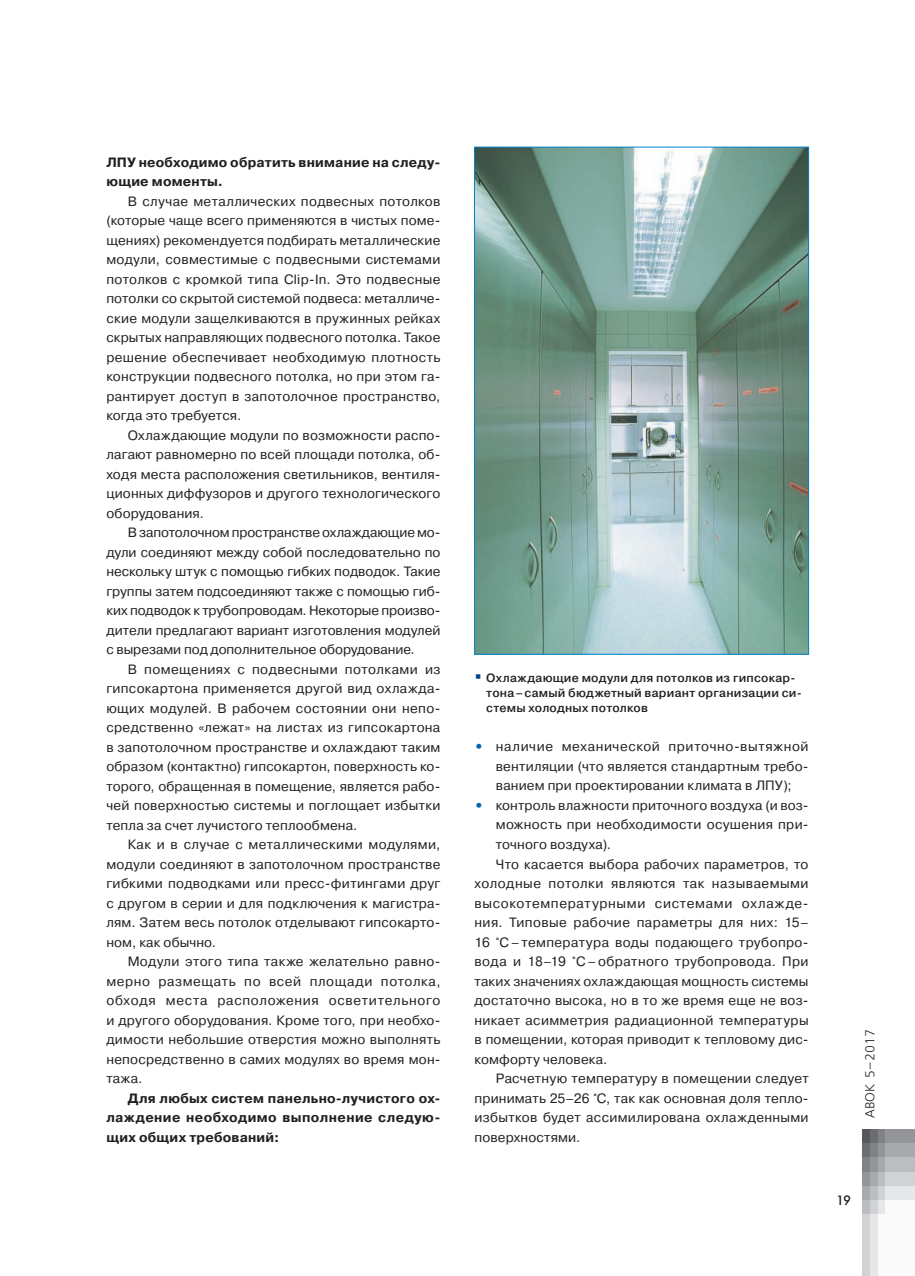
<style>
.page{position:relative;width:915px;height:1276px;background:#fff}
.page>*{position:absolute;margin:0;border:0;box-sizing:border-box;transform-origin:0 0}
.t1{font:13.5px/19.5px "Pragmatica";letter-spacing:.02em;color:#231f20;text-align:justify}
.t2{font:700 13.5px/19.5px "Pragmatica";letter-spacing:.015em;color:#231f20}
.t3{font:13.5px "Pragmatica";letter-spacing:.05em;color:#231f20}
.t4{font:13.5px "Futura Futuris";color:#231f20}
.t5{font:300 13.05px "Free Set";color:#231f20}
.t6{font:500 12px/15px "Pragmatica";letter-spacing:.02em;color:#231f20}
.s1{font-weight:800;color:#0166b3}
</style>
<div class="page">
<div style="left:884px;top:1129px;width:30px;height:14px;background:#939598"></div>
<div style="left:884px;top:1143px;width:30px;height:15px;background:#a8a9ad"></div>
<div style="left:884px;top:1158px;width:30px;height:14px;background:#bcbdc0"></div>
<div style="left:884px;top:1172px;width:30px;height:14px;background:#d1d2d4"></div>
<div style="left:884px;top:1186px;width:30px;height:14px;background:#e6e7e9"></div>
<div style="left:877px;top:1129px;width:7px;height:14px;background:#808285"></div>
<div style="left:877px;top:1143px;width:7px;height:15px;background:#939598"></div>
<div style="left:877px;top:1158px;width:7px;height:14px;background:#a8a9ad"></div>
<div style="left:877px;top:1172px;width:7px;height:14px;background:#bcbdc0"></div>
<div style="left:877px;top:1186px;width:7px;height:14px;background:#d1d2d4"></div>
<div style="left:877px;top:1200px;width:7px;height:14px;background:#e6e7e9"></div>
<div style="left:869px;top:1129px;width:8px;height:14px;background:#6c6d70"></div>
<div style="left:869px;top:1143px;width:8px;height:15px;background:#808285"></div>
<div style="left:869px;top:1158px;width:8px;height:14px;background:#939598"></div>
<div style="left:869px;top:1172px;width:8px;height:14px;background:#a8a9ad"></div>
<div style="left:869px;top:1186px;width:8px;height:14px;background:#bcbdc0"></div>
<div style="left:869px;top:1200px;width:8px;height:14px;background:#d1d2d4"></div>
<div style="left:861px;top:1129px;width:8px;height:14px;background:#57585a"></div>
<div style="left:861px;top:1143px;width:8px;height:15px;background:#6c6d70"></div>
<div style="left:861px;top:1158px;width:8px;height:14px;background:#808285"></div>
<div style="left:861px;top:1172px;width:8px;height:14px;background:#939598"></div>
<div style="left:861px;top:1186px;width:8px;height:14px;background:#a8a9ad"></div>
<div style="left:861px;top:1200px;width:8px;height:14px;background:#bcbdc0"></div>
<div style="left:884px;top:1200px;width:30px;height:76px;background:#fafafa"></div>
<div style="left:877px;top:1214px;width:7px;height:62px;background:#fafafa"></div>
<div style="left:869px;top:1214px;width:8px;height:62px;background:#e6e7e9"></div>
<div style="left:861px;top:1214px;width:8px;height:62px;background:#d1d2d4"></div>
<img style="left:476px;top:149px;width:330px;height:503px">
<p class="t2" style="left:106px;top:152px;width:335px">ЛПУ необходимо обратить внимание на следу&shy;ющие моменты.</p>
<p class="t1" style="left:106px;top:191px;width:335px;text-indent:21px">В случае металлических подвесных потолков (которые чаще всего применяются в чистых поме&shy;щениях) рекомендуется подбирать металлические модули, совместимые с подвесными системами потолков с кромкой типа Clip-In. Это подвесные потолки со скрытой системой подвеса: металличе&shy;ские модули защелкиваются в пружинных рейках скрытых направляющих подвесного потолка. Такое решение обеспечивает необходимую плотность конструкции подвесного потолка, но при этом га&shy;рантирует доступ в запотолочное пространство, когда это требуется.</p>
<p class="t1" style="left:106px;top:425px;width:335px;text-indent:21px">Охлаждающие модули по возможности распо&shy;лагают равномерно по всей площади потолка, об&shy;ходя места расположения светильников, вентиля&shy;ционных диффузоров и другого технологического оборудования.</p>
<p class="t1" style="left:106px;top:523px;width:335px;text-indent:21px">В запотолочном пространстве охлаждающие мо&shy;дули соединяют между собой последовательно по нескольку штук с помощью гибких подводок. Такие группы затем подсоединяют также с помощью гиб&shy;ких подводок к трубопроводам. Некоторые произво&shy;дители предлагают вариант изготовления модулей с вырезами под дополнительное оборудование.</p>
<p class="t1" style="left:106px;top:659px;width:335px;text-indent:21px">В помещениях с подвесными потолками из гипсокартона применяется другой вид охлажда&shy;ющих модулей. В рабочем состоянии они непо&shy;средственно «лежат» на листах из гипсокартона в запотолочном пространстве и охлаждают таким образом (контактно) гипсокартон, поверхность ко&shy;торого, обращенная в помещение, является рабо&shy;чей поверхностью системы и поглощает избытки тепла за счет лучистого теплообмена.</p>
<p class="t1" style="left:106px;top:835px;width:335px;text-indent:21px">Как и в случае с металлическими модулями, модули соединяют в запотолочном пространстве гибкими подводками или пресс-фитингами друг с другом в серии и для подключения к магистра&shy;лям. Затем весь потолок отделывают гипсокарто&shy;ном, как обычно.</p>
<p class="t1" style="left:106px;top:952px;width:335px;text-indent:21px">Модули этого типа также желательно равно&shy;мерно размещать по всей площади потолка, обходя места расположения осветительного и другого оборудования. Кроме того, при необхо&shy;димости небольшие отверстия можно выполнять непосредственно в самих модулях во время мон&shy;тажа.</p>
<p class="t2" style="left:106px;top:1088px;width:335px;text-align:justify;text-indent:21px">Для любых систем панельно-лучистого ох&shy;лаждение необходимо выполнение следую&shy;щих общих требований:</p>
<p class="t6" style="left:486px;top:670px;width:317px">Охлаждающие модули для потолков из гипсокар&shy;тона–самый бюджетный вариант организации си&shy;стемы холодных потолков</p>
<p class="t1" style="left:495px;top:737px;width:314px;text-indent:-21px"><span class="s1">•</span> наличие механической приточно-вытяжной вентиляции (что является стандартным требо&shy;ванием при проектировании климата в ЛПУ);</p>
<p class="t1" style="left:474px;top:796px;width:335px"><span class="s1">•</span> контроль влажности приточного воздуха (и воз-</p>
<p class="t1" style="left:495px;top:815px;width:314px">можность при необходимости осушения при-</p>
<p class="t1" style="left:495px;top:835px;width:117px">точного воздуха).</p>
<p class="t1" style="left:495px;top:854px;width:314px">Что касается выбора рабочих параметров, то</p>
<p class="t1" style="left:474px;top:874px;width:335px">холодные потолки являются так называемыми</p>
<p class="t3" style="left:474px;top:894px;width:335px">высокотемпературными системами охлажде-</p>
<p class="t1" style="left:474px;top:913px;width:335px">ния. Типовые рабочие параметры для них: 15–</p>
<p class="t1" style="left:474px;top:932px;width:335px">16 °С – температура воды подающего трубопро-</p>
<p class="t1" style="left:474px;top:952px;width:335px">вода и 18–19 °С – обратного трубопровода. При</p>
<p class="t1" style="left:474px;top:971px;width:335px">таких значениях охлаждающая мощность системы</p>
<p class="t1" style="left:474px;top:991px;width:335px">достаточно высока, но в то же время еще не воз-</p>
<p class="t1" style="left:474px;top:1010px;width:335px">никает асимметрия радиационной температуры</p>
<p class="t1" style="left:474px;top:1030px;width:335px">в помещении, которая приводит к тепловому дис-</p>
<p class="t1" style="left:474px;top:1049px;width:134px">комфорту человека.</p>
<p class="t1" style="left:495px;top:1069px;width:314px">Расчетную температуру в помещении следует</p>
<p class="t1" style="left:474px;top:1088px;width:335px">принимать 25–26 °С, так как основная доля тепло-</p>
<p class="t1" style="left:474px;top:1108px;width:335px">избытков будет ассимилирована охлажденными</p>
<p class="t1" style="left:474px;top:1127px;width:107px">поверхностями.</p>
<p class="t5" style="left:861px;top:1118px;width:90px;rotate:-90deg">АВОК 5–2017</p>
<p class="t4" style="left:835px;top:1192px;width:17px">19</p>
</div>
